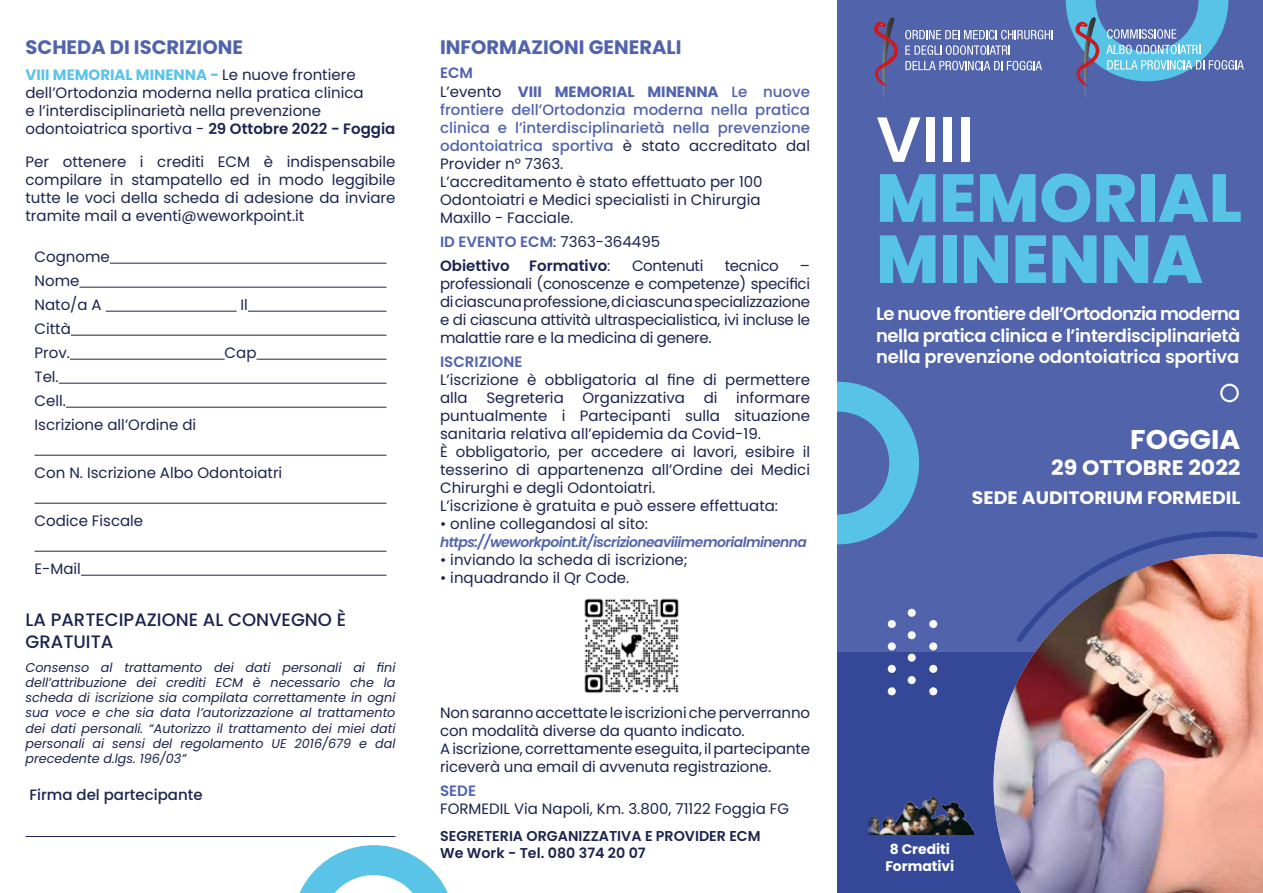
<style>
.page{position:relative;width:1263px;height:893px;background:#fff}
.page>*{position:absolute;margin:0;border:0;box-sizing:border-box;transform-origin:0 0}
.t1{font:800 67.65px/61.2px "Poppins";color:#57c3e7}
.t2{font:600 63.6px "Poppins";color:#fff}
.t3{font:700 27px "Poppins";color:#fff;scale:1.05 1}
.t4{font:700 21px "Poppins";color:#fff;scale:1.05 1}
.t5{font:700 19.5px "Poppins";color:#5063ac}
.t6{font:600 18px/21.6px "Poppins";letter-spacing:-.01em;color:#fff;text-align:justify}
.t7{font:500 18px/21.6px "Poppins";color:#1c234f}
.t8{font:700 18px "Poppins";color:#fff;scale:1.05 1}
.t9{font:15px/18px "Poppins";color:#1c234f}
.t10{font:500 15px "Poppins";color:#1c234f}
.t11{font:15px "Poppins";letter-spacing:-.02em;color:#1c234f}
.t12{font:600 15px "Poppins";color:#5063ac}
.t13{font:600 15px "Poppins";color:#1c234f}
.t14{font:600 14.25px/17.1px "Poppins";color:#1c234f}
.t15{font:italic 600 13.95px "Poppins";letter-spacing:-.04em;color:#5063ac}
.t16{font:700 13.95px/16.6px "Poppins";color:#fff;text-align:center}
.t17{font:italic 12.75px/15.3px "Poppins";color:#1c234f;text-align:justify}
.s1{font-weight:700;color:#59c4e8}
.s2{font-weight:600}
.s3{font-weight:600;color:#5063ac}
.s4{font-weight:700;color:#5063ac}
.s5{font-weight:500;color:#5063ac}
.s6{font-weight:400}
</style>
<div class="page">
<hr style="left:110px;top:263px;width:276px;height:1px;background:#1c234f">
<hr style="left:79px;top:287px;width:307px;height:1px;background:#1c234f">
<hr style="left:106px;top:311px;width:131px;height:1px;background:#1c234f">
<hr style="left:248px;top:311px;width:138px;height:1px;background:#1c234f">
<hr style="left:71px;top:335px;width:315px;height:1px;background:#1c234f">
<hr style="left:70px;top:359px;width:155px;height:1px;background:#1c234f">
<hr style="left:256px;top:359px;width:130px;height:1px;background:#1c234f">
<hr style="left:59px;top:383px;width:327px;height:1px;background:#1c234f">
<hr style="left:66px;top:407px;width:320px;height:1px;background:#1c234f">
<hr style="left:35px;top:455px;width:351px;height:1px;background:#1c234f">
<hr style="left:35px;top:503px;width:351px;height:1px;background:#1c234f">
<hr style="left:35px;top:551px;width:351px;height:1px;background:#1c234f">
<hr style="left:81px;top:575px;width:305px;height:1px;background:#1c234f">
<hr style="left:26px;top:836px;width:369px;height:1px;background:#1c234f">
<div style="left:838px;top:0;width:425px;height:893px;background:#5063ab"></div>
<div style="left:838px;top:653px;width:425px;height:240px;background:#354898"></div>
<div style="left:908px;top:676px;width:8px;height:8px;background:#f8f8f8;border-radius:50%"></div>
<div style="left:908px;top:654px;width:8px;height:8px;background:#f8f8f8;border-radius:50%"></div>
<div style="left:908px;top:631px;width:8px;height:8px;background:#f8f8f8;border-radius:50%"></div>
<div style="left:908px;top:609px;width:8px;height:8px;background:#f8f8f8;border-radius:50%"></div>
<div style="left:929px;top:687px;width:8px;height:8px;background:#f8f8f8;border-radius:50%"></div>
<div style="left:929px;top:665px;width:8px;height:8px;background:#f8f8f8;border-radius:50%"></div>
<div style="left:929px;top:642px;width:8px;height:8px;background:#f8f8f8;border-radius:50%"></div>
<div style="left:929px;top:620px;width:8px;height:8px;background:#f8f8f8;border-radius:50%"></div>
<div style="left:888px;top:687px;width:8px;height:8px;background:#f8f8f8;border-radius:50%"></div>
<div style="left:888px;top:665px;width:8px;height:8px;background:#f8f8f8;border-radius:50%"></div>
<div style="left:888px;top:642px;width:8px;height:8px;background:#f8f8f8;border-radius:50%"></div>
<div style="left:888px;top:620px;width:8px;height:8px;background:#f8f8f8;border-radius:50%"></div>
<svg style="left:1220px;top:384px;width:19px;height:18px"></svg>
<svg style="left:838px;top:382px;width:81px;height:162px"></svg>
<svg style="left:965px;top:531px;width:293px;height:304px"></svg>
<img style="left:993px;top:554px;width:270px;height:339px">
<img style="left:867px;top:797px;width:106px;height:38px">
<svg style="left:905px;top:30px;width:148px;height:9px"></svg>
<svg style="left:905px;top:45px;width:105px;height:10px"></svg>
<svg style="left:905px;top:61px;width:137px;height:9px"></svg>
<svg style="left:874px;top:17px;width:24px;height:81px"></svg>
<svg style="left:1066px;top:0;width:178px;height:98px"></svg>
<img style="left:584px;top:598px;width:95px;height:96px">
<svg style="left:299px;top:845px;width:149px;height:48px"></svg>
<h3 class="t5" style="left:26px;top:36px;width:219px">SCHEDA DI ISCRIZIONE</h3>
<p class="t9" style="left:26px;top:65px;width:371px"><span class="s1">VIII MEMORIAL MINENNA -</span> Le nuove frontiere dell’Ortodonzia moderna nella pratica clinica<br>e l’interdisciplinarietà nella prevenzione odontoiatrica sportiva - <span class="s2">29 Ottobre 2022 - Foggia</span></p>
<p class="t9" style="left:26px;top:153px;width:371px;text-align:justify">Per ottenere i crediti ECM è indispensabile compilare in stampatello ed in modo leggibile tutte le voci della scheda di adesione da inviare tramite mail a eventi@weworkpoint.it</p>
<p class="t9" style="left:35px;top:245px;width:77px;line-height:24px">Cognome<br>Nome<br>Nato/a A</p>
<p class="t9" style="left:241px;top:296px;width:9px">Il</p>
<p class="t9" style="left:35px;top:317px;width:38px;line-height:24px">Città<br>Prov.</p>
<p class="t9" style="left:225px;top:344px;width:33px">Cap</p>
<p class="t9" style="left:35px;top:365px;width:163px;line-height:24px">Tel.<br>Cell.<br>Iscrizione all’Ordine di</p>
<p class="t9" style="left:35px;top:464px;width:249px">Con N. Iscrizione Albo Odontoiatri</p>
<p class="t9" style="left:35px;top:512px;width:110px">Codice Fiscale</p>
<p class="t9" style="left:35px;top:560px;width:48px">E-Mail</p>
<p class="t7" style="left:26px;top:609px;width:322px">LA PARTECIPAZIONE AL CONVEGNO È<br>GRATUITA</p>
<p class="t17" style="left:26px;top:659px;width:371px">Consenso al trattamento dei dati personali ai fini dell’attribuzione dei crediti ECM è necessario che la scheda di iscrizione sia compilata correttamente in ogni sua voce e che sia data l’autorizzazione al trattamento dei dati personali. “Autorizzo il trattamento dei miei dati personali ai sensi del regolamento UE 2016/679 e dal precedente d.lgs. 196/03”</p>
<p class="t10" style="left:29px;top:786px;width:175px">Firma del partecipante</p>
<h3 class="t5" style="left:440px;top:36px;width:243px">INFORMAZIONI GENERALI</h3>
<p class="t9" style="left:440px;top:64px;width:371px"><span class="s3">ECM<br></span>L’evento <span class="s4">VIII MEMORIAL MINENNA</span> <span class="s5">Le nuove frontiere dell’Ortodonzia moderna nella pratica clinica e l’interdisciplinarietà nella prevenzione odontoiatrica sportiva</span> è stato accreditato dal Provider n° 7363.<br>L’accreditamento è stato effettuato per 100<br>Odontoiatri e Medici specialisti in Chirurgia Maxillo - Facciale.</p>
<p class="t9" style="left:440px;top:229px;width:222px;line-height:24px"><span class="s3">ID EVENTO ECM</span>: 7363-364495<br><span class="s2">Obiettivo</span></p>
<p class="t13" style="left:529px;top:257px;width:83px">Formativo<span class="s6">:</span></p>
<p class="t11" style="left:632px;top:257px;width:73px">Contenuti</p>
<p class="t11" style="left:725px;top:257px;width:56px">tecnico</p>
<p class="t9" style="left:440px;top:256px;width:371px;text-align:justify;text-indent:360px">– professionali (conoscenze e competenze) specifici di ciascuna professione, di ciascuna specializzazione e di ciascuna attività ultraspecialistica, ivi incluse le malattie rare e la medicina di genere.</p>
<p class="t12" style="left:440px;top:353px;width:84px">ISCRIZIONE</p>
<p class="t9" style="left:440px;top:370px;width:371px">L’iscrizione è obbligatoria al fine di permettere alla Segreteria Organizzativa di informare puntualmente i Partecipanti sulla situazione sanitaria relativa all’epidemia da Covid-19.<br>È obbligatorio, per accedere ai lavori, esibire il tesserino di appartenenza all’Ordine dei Medici Chirurghi e degli Odontoiatri.<br>L’iscrizione è gratuita e può essere effettuata:</p>
<p class="t9" style="left:440px;top:514px;width:209px">• online collegandosi al sito:</p>
<p class="t15" style="left:440px;top:534px;width:368px">https://weworkpoint.it/iscrizioneaviiimemorialminenna</p>
<p class="t9" style="left:440px;top:550px;width:249px">• inviando la scheda di iscrizione;</p>
<p class="t9" style="left:440px;top:568px;width:191px">• inquadrando il Qr Code.</p>
<p class="t9" style="left:440px;top:703px;width:371px">Non saranno accettate le iscrizioni che perverranno con modalità diverse da quanto indicato.<br>A iscrizione, correttamente eseguita, il partecipante riceverà una email di avvenuta registrazione.</p>
<p class="t12" style="left:440px;top:782px;width:37px">SEDE</p>
<p class="t9" style="left:440px;top:799px;width:351px">FORMEDIL Via Napoli, Km. 3.800, 71122 Foggia FG</p>
<p class="t14" style="left:440px;top:827px;width:322px">SEGRETERIA ORGANIZZATIVA E PROVIDER ECM<br>We Work - Tel. 080 374 20 07</p>
<h2 class="t2" style="left:876px;top:103px;width:100px">VIII</h2>
<h1 class="t1" style="left:876px;top:168px;width:367px">MEMORIAL<br>MINENNA</h1>
<p class="t6" style="left:876px;top:303px;width:366px">Le nuove frontiere dell’Ortodonzia moderna nella pratica clinica e l’interdisciplinarietà nella prevenzione odontoiatrica sportiva</p>
<h3 class="t3" style="left:1130px;top:423px;width:107px">FOGGIA</h3>
<h3 class="t4" style="left:1051px;top:455px;width:182px">29 OTTOBRE 2022</h3>
<p class="t8" style="left:972px;top:487px;width:257px">SEDE AUDITORIUM FORMEDIL</p>
<p class="t16" style="left:885px;top:841px;width:71px">8 Crediti<br>Formativi</p>
</div>
